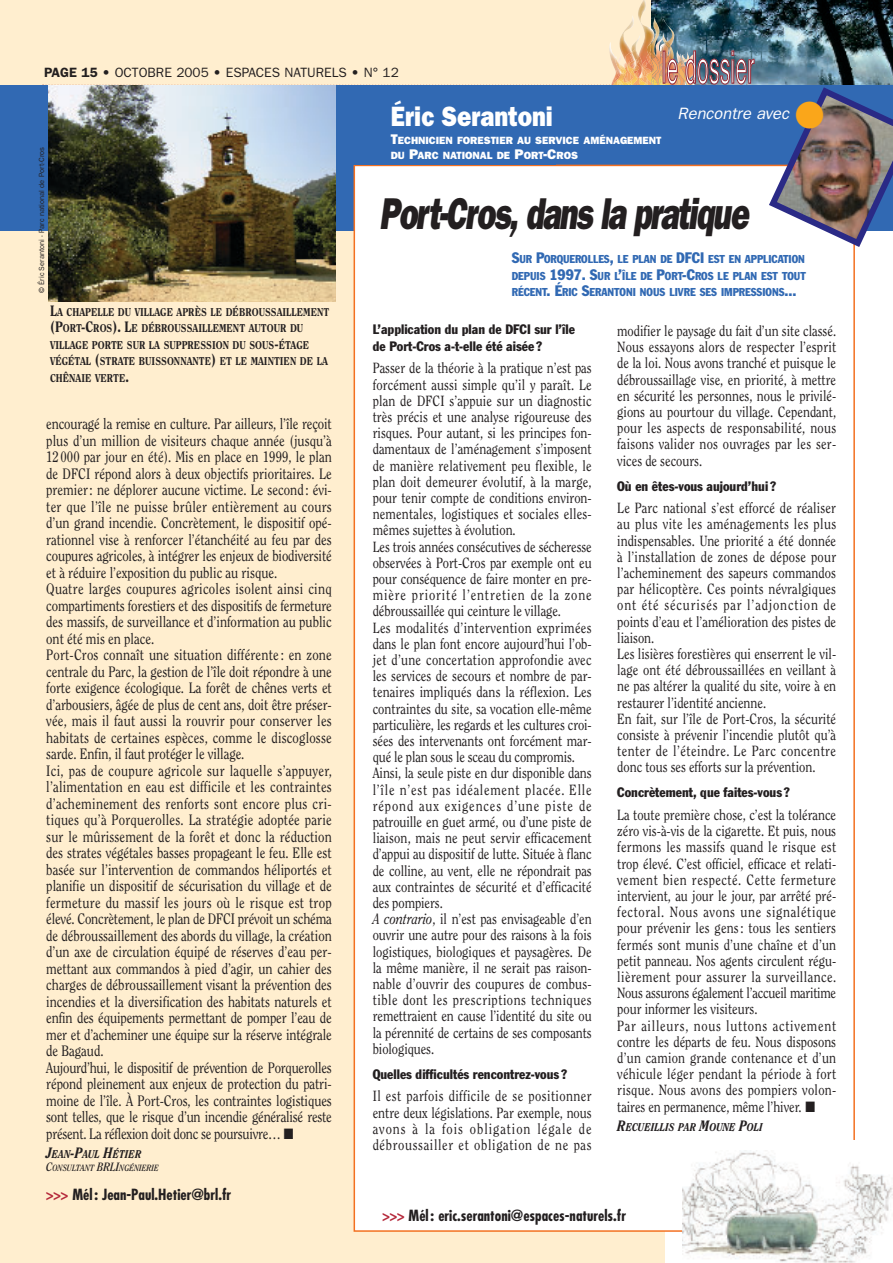
<style>
.page{position:relative;width:893px;height:1263px;background:#fff}
.page>*{position:absolute;margin:0;border:0;box-sizing:border-box;transform-origin:0 0}
.t1{font:45px "Helvetica";letter-spacing:.015em;color:#fff;scale:.46 1}
.t2{font:italic 800 44.7px "Franklin Gothic";letter-spacing:-.05em;color:#231f20;scale:.7 1}
.t3{font:37.5px "Zapf Dingbats";color:#faa61a}
.t4{font:800 28.05px "Franklin Gothic";color:#fff;scale:.85 1}
.t5{font:italic 16.5px "Franklin Gothic";color:#fff}
.t6{font:15px/16.5px "Clearface";color:#231f20;scale:.85 1}
.t7{font:700 condensed 15px "Futura";color:#231f20}
.t8{font:14.7px/16.2px "Clearface";color:#231f20;scale:.85 1}
.t9{font:condensed 13.5px/16.5px "Franklin Gothic";color:#231f20}
.t10{font:13.5px "Franklin Gothic";color:#231f20}
.t11{font:800 11.25px/16.5px "Clearface";color:#231f20;scale:.85 1}
.t12{font:condensed 11.25px/16.5px "Franklin Gothic";color:#3169b3;text-align:justify}
.t13{font:italic 800 11.25px "Clearface";color:#231f20;scale:.85 1}
.t14{font:800 10.5px/15.6px "Franklin Gothic";color:#fff}
.t15{font:italic 700 9px "Clearface";color:#231f20;scale:.85 1}
.t16{font:7.5px "Franklin Gothic";color:#231f20}
.s1{font-weight:600}
.s2{font-size:14.1px}
.s3{font-size:15px}
.s4{font-size:12px}
.s5{color:#b5293b}
.s6{font-style:italic}
</style>
<div class="page">
<div style="left:2px;top:0;width:663px;height:1263px;background:#ffeecf"></div>
<img style="left:685px;top:0;width:207px;height:85px">
<img style="left:609px;top:0;width:76px;height:54px">
<img style="left:630px;top:16px;width:51px;height:25px">
<img style="left:624px;top:41px;width:57px;height:13px">
<img style="left:655px;top:36px;width:16px;height:18px">
<img style="left:651px;top:47px;width:19px;height:7px">
<img style="left:641px;top:48px;width:10px;height:2px">
<img style="left:641px;top:50px;width:14px;height:4px">
<img style="left:625px;top:48px;width:10px;height:6px">
<img style="left:694px;top:54px;width:3px;height:24px">
<img style="left:681px;top:52px;width:11px;height:2px">
<svg style="left:42px;top:54px;width:652px;height:31px"></svg>
<div style="left:0;top:85px;width:892px;height:146px;background:#3169b3"></div>
<div style="left:354px;top:165px;width:500px;height:1066px;background:#fff"></div>
<img style="left:765px;top:83px;width:127px;height:168px">
<img style="left:682px;top:1152px;width:210px;height:111px">
<img style="left:48px;top:86px;width:288px;height:216px">
<h1 class="t1" style="left:661px;top:51px;width:203px">le dossier</h1>
<p class="t5" style="left:677px;top:108px;width:113px">Rencontre avec</p>
<h3 class="t3" style="left:794px;top:97px;width:31px">●</h3>
<p class="t10" style="left:44px;top:67px;width:356px"><span class="s1">PAGE 15 •</span> OCTOBRE 2005 • ESPACES NATURELS • N° 12</p>
<h3 class="t4" style="left:391px;top:107px;width:192px">Éric Serantoni</h3>
<p class="t14" style="left:391px;top:133px;width:272px"><span class="s2">T</span>ECHNICIEN FORESTIER AU SERVICE AMÉNAGEMENT<br>DU <span class="s2">P</span>ARC NATIONAL DE <span class="s2">P</span>ORT<span class="s2">-C</span>ROS</p>
<h2 class="t2" style="left:379px;top:198px;width:529px">Port-Cros, dans la pratique</h2>
<p class="t16" style="left:39px;top:293px;width:147px;rotate:-90deg">© Éric Serantoni - Parc national de Port-Cros</p>
<p class="t12" style="left:512px;top:252px;width:295px"><span class="s3">S</span>UR <span class="s3">P</span>ORQUEROLLES<span class="s3">,</span> LE PLAN DE <span class="s3">DFCI</span> EST EN APPLICATION DEPUIS <span class="s3">1997. S</span>UR L<span class="s3">’</span>ÎLE DE <span class="s3">P</span>ORT<span class="s3">-C</span>ROS LE PLAN EST TOUT RÉCENT<span class="s3">. É</span>RIC <span class="s3">S</span>ERANTONI NOUS LIVRE SES IMPRESSIONS<span class="s3">...</span></p>
<p class="t11" style="left:50px;top:304px;width:330px"><span class="s3">L</span>A CHAPELLE DU VILLAGE APRÈS LE DÉBROUSSAILLEMENT <span class="s3">(P</span>ORT<span class="s3">-C</span>ROS<span class="s3">). L</span>E DÉBROUSSAILLEMENT AUTOUR DU VILLAGE PORTE SUR LA SUPPRESSION DU SOUS<span class="s3">-</span>ÉTAGE VÉGÉTAL <span class="s3">(</span>STRATE BUISSONNANTE<span class="s3">)</span> ET LE MAINTIEN DE LA CHÊNAIE VERTE<span class="s3">.</span></p>
<p class="t6" style="left:46px;top:417px;width:337px">encouragé la remise en culture. Par ailleurs, l’île reçoit plus d’un million de visiteurs chaque année (jusqu’à 12 000 par jour en été). Mis en place en 1999, le plan de DFCI répond alors à deux objectifs prioritaires. Le premier : ne déplorer aucune victime. Le second : évi&shy;ter que l’île ne puisse brûler entièrement au cours d’un grand incendie. Concrètement, le dispositif opé&shy;rationnel vise à renforcer l’étanchéité au feu par des coupures agricoles, à intégrer les enjeux de biodiversité et à réduire l’exposition du public au risque.<br>Quatre larges coupures agricoles isolent ainsi cinq compartiments forestiers et des dispositifs de fermeture des massifs, de surveillance et d’information au public ont été mis en place.<br>Port-Cros connaît une situation différente : en zone centrale du Parc, la gestion de l’île doit répondre à une forte exigence écologique. La forêt de chênes verts et d’arbousiers, âgée de plus de cent ans, doit être préser&shy;vée, mais il faut aussi la rouvrir pour conserver les habitats de certaines espèces, comme le discoglosse sarde. Enfin, il faut protéger le village.<br>Ici, pas de coupure agricole sur laquelle s’appuyer, l’alimentation en eau est difficile et les contraintes d’acheminement des renforts sont encore plus cri&shy;tiques qu’à Porquerolles. La stratégie adoptée parie sur le mûrissement de la forêt et donc la réduction des strates végétales basses propageant le feu. Elle est basée sur l’intervention de commandos héliportés et planifie un dispositif de sécurisation du village et de fermeture du massif les jours où le risque est trop élevé. Concrètement, le plan de DFCI prévoit un schéma de débroussaillement des abords du village, la création d’un axe de circulation équipé de réserves d’eau per&shy;mettant aux commandos à pied d’agir, un cahier des charges de débroussaillement visant la prévention des incendies et la diversification des habitats naturels et enfin des équipements permettant de pomper l’eau de mer et d’acheminer une équipe sur la réserve intégrale de Bagaud.<br>Aujourd’hui, le dispositif de prévention de Porquerolles répond pleinement aux enjeux de protection du patri&shy;moine de l’île. À Port-Cros, les contraintes logistiques sont telles, que le risque d’un incendie généralisé reste présent. La réflexion doit donc se poursuivre… ■</p>
<p class="t13" style="left:46px;top:1149px;width:113px"><span class="s3">J</span>EAN<span class="s3">-P</span>AUL <span class="s3">H</span>ÉTIER</p>
<p class="t15" style="left:46px;top:1164px;width:134px"><span class="s4">C</span>ONSULTANT <span class="s4">BRLI</span>NGÉNIERIE</p>
<p class="t7" style="left:46px;top:1188px;width:186px"><span class="s5">&gt;&gt;&gt;</span> Mél : Jean-Paul.Hetier@brl.fr</p>
<p class="t9" style="left:373px;top:322px;width:204px">L’application du plan de DFCI sur l’île de Port-Cros a-t-elle été aisée ?</p>
<p class="t8" style="left:373px;top:361px;width:259px">Passer de la théorie à la pratique n’est pas forcément aussi simple qu’il y paraît. Le plan de DFCI s’appuie sur un diagnostic très précis et une analyse rigoureuse des risques. Pour autant, si les principes fon&shy;damentaux de l’aménagement s’imposent de manière relativement peu flexible, le plan doit demeurer évolutif, à la marge, pour tenir compte de conditions environ&shy;nementales, logistiques et sociales elles&shy;mêmes sujettes à évolution.<br>Les trois années consécutives de sécheresse observées à Port-Cros par exemple ont eu pour conséquence de faire monter en pre&shy;mière priorité l’entretien de la zone débroussaillée qui ceinture le village.<br>Les modalités d’intervention exprimées dans le plan font encore aujourd’hui l’ob&shy;jet d’une concertation approfondie avec les services de secours et nombre de par&shy;tenaires impliqués dans la réflexion. Les contraintes du site, sa vocation elle-même particulière, les regards et les cultures croi&shy;sées des intervenants ont forcément mar&shy;qué le plan sous le sceau du compromis.<br>Ainsi, la seule piste en dur disponible dans l’île n’est pas idéalement placée. Elle répond aux exigences d’une piste de patrouille en guet armé, ou d’une piste de liaison, mais ne peut servir efficacement d’appui au dispositif de lutte. Située à flanc de colline, au vent, elle ne répondrait pas aux contraintes de sécurité et d’efficacité des pompiers.<br><span class="s6">A contrario</span>, il n’est pas envisageable d’en ouvrir une autre pour des raisons à la fois logistiques, biologiques et paysagères. De la même manière, il ne serait pas raison&shy;nable d’ouvrir des coupures de combus&shy;tible dont les prescriptions techniques remettraient en cause l’identité du site ou la pérennité de certains de ses composants biologiques.</p>
<p class="t9" style="left:373px;top:1067px;width:196px">Quelles difficultés rencontrez-vous ?</p>
<p class="t8" style="left:373px;top:1089px;width:259px;text-align:justify">Il est parfois difficile de se positionner entre deux législations. Par exemple, nous avons à la fois obligation légale de débroussailler et obligation de ne pas</p>
<p class="t8" style="left:617px;top:324px;width:259px;text-align:justify">modifier le paysage du fait d’un site classé.<br>Nous essayons alors de respecter l’esprit de la loi. Nous avons tranché et puisque le débroussaillage vise, en priorité, à mettre en sécurité les personnes, nous le privilé&shy;gions au pourtour du village. Cependant, pour les aspects de responsabilité, nous faisons valider nos ouvrages par les ser&shy;vices de secours.</p>
<p class="t9" style="left:617px;top:479px;width:160px">Où en êtes-vous aujourd’hui ?</p>
<p class="t8" style="left:617px;top:501px;width:259px">Le Parc national s’est efforcé de réaliser au plus vite les aménagements les plus indispensables. Une priorité a été donnée à l’installation de zones de dépose pour l’acheminement des sapeurs commandos par hélicoptère. Ces points névralgiques ont été sécurisés par l’adjonction de points d’eau et l’amélioration des pistes de liaison.<br>Les lisières forestières qui enserrent le vil&shy;lage ont été débroussaillées en veillant à ne pas altérer la qualité du site, voire à en restaurer l’identité ancienne.<br>En fait, sur l’île de Port-Cros, la sécurité consiste à prévenir l’incendie plutôt qu’à tenter de l’éteindre. Le Parc concentre donc tous ses efforts sur la prévention.</p>
<p class="t9" style="left:617px;top:785px;width:174px">Concrètement, que faites-vous ?</p>
<p class="t8" style="left:617px;top:808px;width:259px">La toute première chose, c’est la tolérance zéro vis-à-vis de la cigarette. Et puis, nous fermons les massifs quand le risque est trop élevé. C’est officiel, efficace et relati&shy;vement bien respecté. Cette fermeture intervient, au jour le jour, par arrêté pré&shy;fectoral. Nous avons une signalétique pour prévenir les gens : tous les sentiers fermés sont munis d’une chaîne et d’un petit panneau. Nos agents circulent régu&shy;lièrement pour assurer la surveillance.<br>Nous assurons également l’accueil maritime pour informer les visiteurs.<br>Par ailleurs, nous luttons activement contre les départs de feu. Nous disposons d’un camion grande contenance et d’un véhicule léger pendant la période à fort risque. Nous avons des pompiers volon&shy;taires en permanence, même l’hiver. ■</p>
<p class="t13" style="left:617px;top:1122px;width:173px"><span class="s3">R</span>ECUEILLIS PAR <span class="s3">M</span>OUNE <span class="s3">P</span>OLI</p>
<p class="t7" style="left:382px;top:1208px;width:245px"><span class="s5">&gt;&gt;&gt;</span> Mél : eric.serantoni@espaces-naturels.fr</p>
</div>
